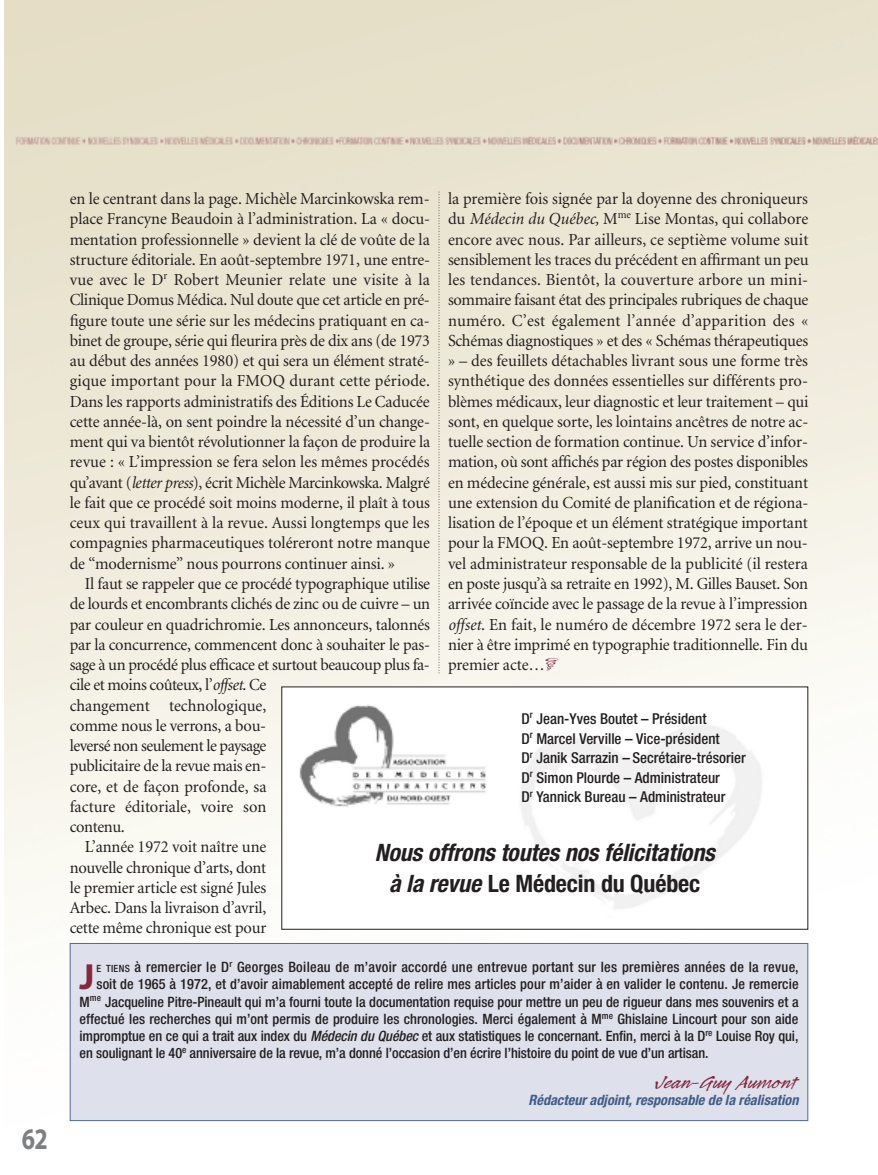
<style>
.page{position:relative;width:878px;height:1175px;background:#fff}
.page>*{position:absolute;margin:0;border:0;box-sizing:border-box;transform-origin:0 0}
.t1{font:700 36.45px "Myriad Pro";color:#82293f}
.t2{font:700 30px "Myriad";color:#7d7f81;scale:.8 1}
.t3{font:italic 700 condensed 24px/31.5px "Helvetica Neue";letter-spacing:-.005em;color:#231f20;text-align:center}
.t4{font:21px "Legault Std";color:#82293f;scale:1.2 1}
.t5{font:16.8px/20.2px "Minion";letter-spacing:-.015em;color:#231f20;text-align:justify}
.t6{font:500 condensed 15px/19.5px "Helvetica Neue";color:#231f20}
.t7{font:500 condensed 14.25px "Helvetica Neue";color:#231f20}
.t8{font:500 condensed 14.25px "Helvetica Neue";letter-spacing:.02em;color:#231f20}
.t9{font:italic 700 condensed 14.25px "Helvetica Neue";color:#405c88}
.s1{font-style:italic}
.s2{font-style:normal}
.s3{font-size:10.05px}
</style>
<div class="page">
<img style="left:4px;top:0;width:874px;height:1122px">
<div style="left:282px;top:687px;width:525px;height:241px;background:#fff"></div>
<img style="left:299px;top:704px;width:463px;height:205px">
<div style="left:70px;top:943px;width:737px;height:177px;background:#dee0eb"></div>
<div style="left:70px;top:943px;width:738px;height:178px;border:1px solid #526b94"></div>
<svg style="left:438px;top:192px;width:1px;height:482px"></svg>
<svg style="left:545px;top:658px;width:13px;height:13px"></svg>
<h2 class="t2" style="left:22px;top:1127px;width:34px">62</h2>
<p class="t5" style="left:70px;top:190px;width:362px">en le centrant dans la page. Michèle Marcinkowska rem&shy;place Francyne Beaudoin à l’administration. La « docu&shy;mentation professionnelle » devient la clé de voûte de la structure éditoriale. En août-septembre 1971, une entre&shy;vue avec le D<sup>r</sup> Robert Meunier relate une visite à la Clinique Domus Médica. Nul doute que cet article en pré&shy;figure toute une série sur les médecins pratiquant en ca&shy;binet de groupe, série qui fleurira près de dix ans (de 1973 au début des années 1980) et qui sera un élément straté&shy;gique important pour la FMOQ durant cette période.<br>Dans les rapports administratifs des Éditions Le Caducée cette année-là, on sent poindre la nécessité d’un change&shy;ment qui va bientôt révolutionner la façon de produire la revue : « L’impression se fera selon les mêmes procédés qu’avant (<span class="s1">letter press</span>), écrit Michèle Marcinkowska. Malgré le fait que ce procédé soit moins moderne, il plaît à tous ceux qui travaillent à la revue. Aussi longtemps que les compagnies pharmaceutiques toléreront notre manque de “modernisme” nous pourrons continuer ainsi. »</p>
<p class="t5" style="left:85px;top:575px;width:347px">Il faut se rappeler que ce procédé typographique utilise</p>
<p class="t5" style="left:70px;top:595px;width:362px">de lourds et encombrants clichés de zinc ou de cuivre – un</p>
<p class="t5" style="left:70px;top:615px;width:362px">par couleur en quadrichromie. Les annonceurs, talonnés</p>
<p class="t5" style="left:70px;top:635px;width:362px">par la concurrence, commencent donc à souhaiter le pas-</p>
<p class="t5" style="left:70px;top:656px;width:361px">sage à un procédé plus efficace et surtout beaucoup plus fa-</p>
<p class="t5" style="left:70px;top:676px;width:198px">cile et moins coûteux, l’<span class="s1">offset</span>. Ce</p>
<p class="t5" style="left:70px;top:696px;width:198px">changement technologique,</p>
<p class="t5" style="left:70px;top:716px;width:198px">comme nous le verrons, a bou-</p>
<p class="t5" style="left:70px;top:737px;width:198px">leversé non seulement le paysage</p>
<p class="t5" style="left:70px;top:757px;width:198px">publicitaire de la revue mais en-</p>
<p class="t5" style="left:70px;top:777px;width:198px">core, et de façon profonde, sa</p>
<p class="t5" style="left:70px;top:797px;width:198px">facture éditoriale, voire son</p>
<p class="t5" style="left:70px;top:818px;width:57px">contenu.</p>
<p class="t5" style="left:85px;top:838px;width:183px">L’année 1972 voit naître une</p>
<p class="t5" style="left:70px;top:858px;width:198px">nouvelle chronique d’arts, dont</p>
<p class="t5" style="left:70px;top:878px;width:198px">le premier article est signé Jules</p>
<p class="t5" style="left:70px;top:899px;width:198px">Arbec. Dans la livraison d’avril,</p>
<p class="t5" style="left:70px;top:919px;width:198px">cette même chronique est pour</p>
<p class="t5" style="left:448px;top:190px;width:362px">la première fois signée par la doyenne des chroniqueurs du <span class="s1">Médecin du Québec,</span> M<sup>me</sup> Lise Montas, qui collabore encore avec nous. Par ailleurs, ce septième volume suit sensiblement les traces du précédent en affirmant un peu les tendances. Bientôt, la couverture arbore un mini&shy;sommaire faisant état des principales rubriques de chaque numéro. C’est également l’année d’apparition des « Schémas diagnostiques » et des « Schémas thérapeutiques » – des feuillets détachables livrant sous une forme très synthétique des données essentielles sur différents pro&shy;blèmes médicaux, leur diagnostic et leur traitement – qui sont, en quelque sorte, les lointains ancêtres de notre ac&shy;tuelle section de formation continue. Un service d’infor&shy;mation, où sont affichés par région des postes disponibles en médecine générale, est aussi mis sur pied, constituant une extension du Comité de planification et de régiona&shy;lisation de l’époque et un élément stratégique important pour la FMOQ. En août-septembre 1972, arrive un nou&shy;vel administrateur responsable de la publicité (il restera en poste jusqu’à sa retraite en 1992), M. Gilles Bauset. Son arrivée coïncide avec le passage de la revue à l’impression <span class="s1">offset</span>. En fait, le numéro de décembre 1972 sera le der&shy;nier à être imprimé en typographie traditionnelle. Fin du premier acte…</p>
<p class="t6" style="left:521px;top:710px;width:226px">D<sup>r</sup> Jean-Yves Boutet – Président<br>D<sup>r</sup> Marcel Verville – Vice-président<br>D<sup>r</sup> Janik Sarrazin – Secrétaire-trésorier D<sup>r</sup> Simon Plourde – Administrateur<br>D<sup>r</sup> Yannick Bureau – Administrateur</p>
<h3 class="t3" style="left:374px;top:838px;width:342px">Nous offrons toutes nos félicitations à la revue <span class="s2">Le Médecin du Québec</span></h3>
<h1 class="t1" style="left:80px;top:963px;width:17px">J</h1>
<p class="t8" style="left:97px;top:962px;width:703px"><span class="s3">E TIENS</span> à remercier le D<sup>r</sup> Georges Boileau de m’avoir accordé une entrevue portant sur les premières années de la revue,</p>
<p class="t7" style="left:97px;top:979px;width:703px">soit de 1965 à 1972, et d’avoir aimablement accepté de relire mes articles pour m’aider à en valider le contenu. Je remercie</p>
<p class="t7" style="left:79px;top:996px;width:720px">M<sup>me</sup> Jacqueline Pitre-Pineault qui m’a fourni toute la documentation requise pour mettre un peu de rigueur dans mes souvenirs et a</p>
<p class="t7" style="left:80px;top:1013px;width:720px">effectué les recherches qui m’ont permis de produire les chronologies. Merci également à M<sup>me</sup> Ghislaine Lincourt pour son aide</p>
<p class="t7" style="left:79px;top:1031px;width:720px">impromptue en ce qui a trait aux index du <span class="s1">Médecin du Québec</span> et aux statistiques le concernant. Enfin, merci à la D<sup>re</sup> Louise Roy qui,</p>
<p class="t7" style="left:80px;top:1048px;width:630px">en soulignant le 40<sup>e</sup> anniversaire de la revue, m’a donné l’occasion d’en écrire l’histoire du point de vue d’un artisan.</p>
<p class="t4" style="left:654px;top:1068px;width:122px">Jean-Guy Aumont</p>
<p class="t9" style="left:528px;top:1094px;width:271px">Rédacteur adjoint, responsable de la réalisation</p>
</div>
